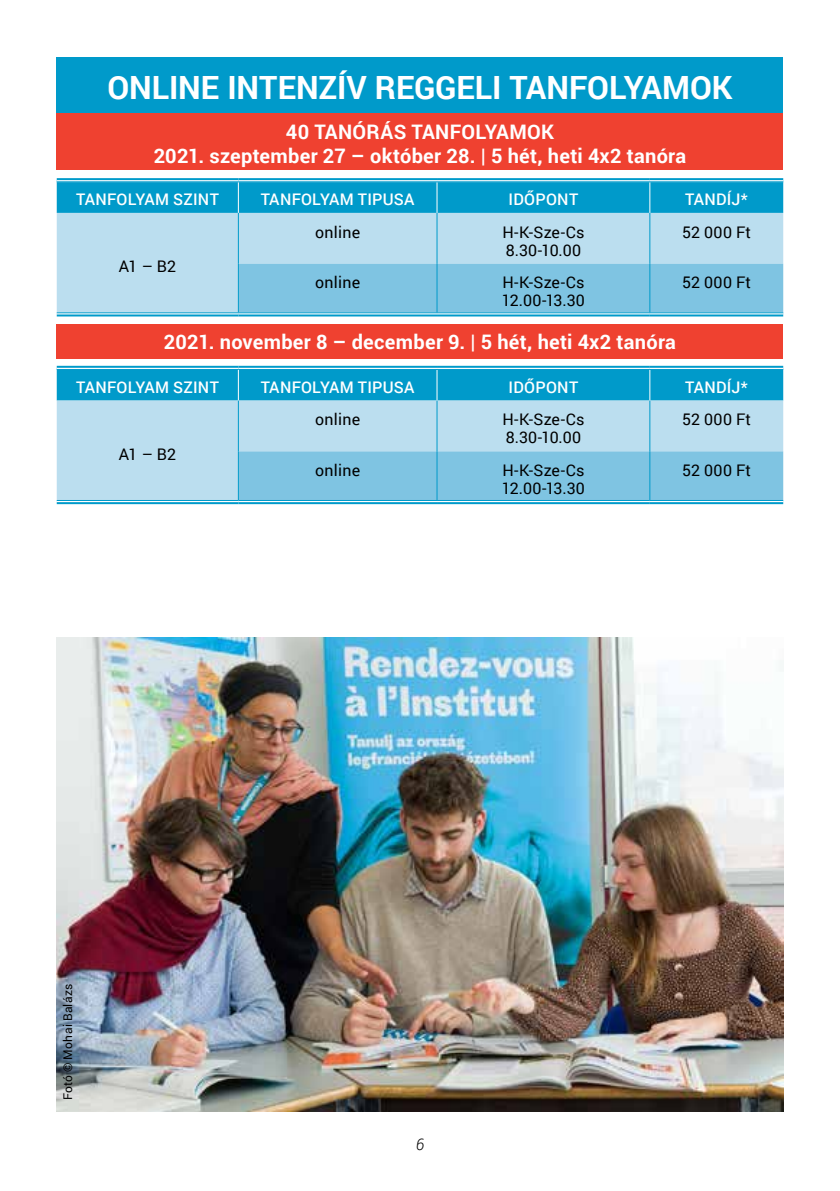
<style>
.page{position:relative;width:840px;height:1191px;background:#fff}
.page>*{position:absolute;margin:0;border:0;box-sizing:border-box;transform-origin:0 0}
.t1{font:700 32px "Roboto";color:#fff}
.t2{font:700 20px/24px "Roboto";letter-spacing:.015em;color:#fff;text-align:center}
.t3{font:16px/18px "Roboto";letter-spacing:.01em;color:#000}
.t4{font:500 16px "Roboto";letter-spacing:.015em;color:#fff}
.t5{font:italic 300 16px "Roboto";color:#000}
.t6{font:12px "Roboto";letter-spacing:.025em;color:#000}
</style>
<div class="page">
<div style="left:57px;top:57px;width:725px;height:56px;background:#009aca"></div>
<div style="left:57px;top:113px;width:725px;height:57px;background:#ef4130"></div>
<div style="left:57px;top:324px;width:725px;height:35px;background:#ef4130"></div>
<div style="left:57px;top:182px;width:725px;height:31px;background:#009aca"></div>
<div style="left:57px;top:213px;width:725px;height:99px;background:#bbdeef"></div>
<div style="left:239px;top:264px;width:543px;height:48px;background:#7fc4e2"></div>
<hr style="left:57px;top:178px;width:181px;height:4px;background:#daf0f7">
<hr style="left:238px;top:178px;width:199px;height:4px;background:#daf0f7">
<hr style="left:437px;top:178px;width:212px;height:4px;background:#daf0f7">
<hr style="left:649px;top:178px;width:133px;height:4px;background:#daf0f7">
<hr style="left:57px;top:312px;width:181px;height:4px;background:#acdeed">
<hr style="left:238px;top:312px;width:199px;height:4px;background:#acdeed">
<hr style="left:437px;top:312px;width:212px;height:4px;background:#acdeed">
<hr style="left:649px;top:312px;width:133px;height:4px;background:#acdeed">
<hr style="left:238px;top:182px;width:1px;height:31px;background:#fff">
<hr style="left:436px;top:182px;width:1px;height:31px;background:#fff">
<hr style="left:649px;top:182px;width:1px;height:31px;background:#fff">
<hr style="left:57px;top:178px;width:181px;height:2px;background:#009aca">
<hr style="left:57px;top:181px;width:181px;height:1px;background:#009aca">
<hr style="left:238px;top:178px;width:199px;height:2px;background:#009aca">
<hr style="left:238px;top:181px;width:199px;height:1px;background:#009aca">
<hr style="left:437px;top:178px;width:212px;height:2px;background:#009aca">
<hr style="left:437px;top:181px;width:212px;height:1px;background:#009aca">
<hr style="left:649px;top:178px;width:133px;height:2px;background:#009aca">
<hr style="left:649px;top:181px;width:133px;height:1px;background:#009aca">
<hr style="left:57px;top:312px;width:181px;height:1px;background:#009aca">
<hr style="left:57px;top:314px;width:181px;height:2px;background:#009aca">
<hr style="left:238px;top:312px;width:199px;height:1px;background:#009aca">
<hr style="left:238px;top:314px;width:199px;height:2px;background:#009aca">
<hr style="left:437px;top:312px;width:212px;height:1px;background:#009aca">
<hr style="left:437px;top:314px;width:212px;height:2px;background:#009aca">
<hr style="left:649px;top:312px;width:133px;height:1px;background:#009aca">
<hr style="left:649px;top:314px;width:133px;height:2px;background:#009aca">
<hr style="left:238px;top:213px;width:1px;height:51px;background:#009aca">
<hr style="left:436px;top:213px;width:1px;height:51px;background:#009aca">
<hr style="left:649px;top:213px;width:1px;height:51px;background:#009aca">
<hr style="left:238px;top:264px;width:1px;height:48px;background:#009aca">
<hr style="left:436px;top:264px;width:1px;height:48px;background:#009aca">
<hr style="left:649px;top:264px;width:1px;height:48px;background:#009aca">
<div style="left:57px;top:370px;width:725px;height:30px;background:#009aca"></div>
<div style="left:57px;top:400px;width:725px;height:100px;background:#bbdeef"></div>
<div style="left:239px;top:451px;width:543px;height:49px;background:#7fc4e2"></div>
<hr style="left:57px;top:366px;width:181px;height:4px;background:#f8fcfd">
<hr style="left:238px;top:366px;width:199px;height:4px;background:#f8fcfd">
<hr style="left:437px;top:366px;width:212px;height:4px;background:#f8fcfd">
<hr style="left:649px;top:366px;width:133px;height:4px;background:#f8fcfd">
<hr style="left:238px;top:370px;width:1px;height:30px;background:#fff">
<hr style="left:436px;top:370px;width:1px;height:30px;background:#fff">
<hr style="left:649px;top:370px;width:1px;height:30px;background:#fff">
<hr style="left:57px;top:366px;width:181px;height:2px;background:#009aca">
<hr style="left:57px;top:369px;width:181px;height:1px;background:#009aca">
<hr style="left:238px;top:366px;width:199px;height:2px;background:#009aca">
<hr style="left:238px;top:369px;width:199px;height:1px;background:#009aca">
<hr style="left:437px;top:366px;width:212px;height:2px;background:#009aca">
<hr style="left:437px;top:369px;width:212px;height:1px;background:#009aca">
<hr style="left:649px;top:366px;width:133px;height:2px;background:#009aca">
<hr style="left:649px;top:369px;width:133px;height:1px;background:#009aca">
<hr style="left:57px;top:500px;width:181px;height:1px;background:#009aca">
<hr style="left:57px;top:502px;width:181px;height:2px;background:#009aca">
<hr style="left:238px;top:500px;width:199px;height:1px;background:#009aca">
<hr style="left:238px;top:502px;width:199px;height:2px;background:#009aca">
<hr style="left:437px;top:500px;width:212px;height:1px;background:#009aca">
<hr style="left:437px;top:502px;width:212px;height:2px;background:#009aca">
<hr style="left:649px;top:500px;width:133px;height:1px;background:#009aca">
<hr style="left:649px;top:502px;width:133px;height:2px;background:#009aca">
<hr style="left:238px;top:400px;width:1px;height:51px;background:#009aca">
<hr style="left:436px;top:400px;width:1px;height:51px;background:#009aca">
<hr style="left:649px;top:400px;width:1px;height:51px;background:#009aca">
<hr style="left:238px;top:451px;width:1px;height:49px;background:#009aca">
<hr style="left:436px;top:451px;width:1px;height:49px;background:#009aca">
<hr style="left:649px;top:451px;width:1px;height:49px;background:#009aca">
<img style="left:57px;top:638px;width:725px;height:473px">
<h1 class="t1" style="left:107px;top:65px;width:626px">ONLINE INTENZÍV REGGELI TANFOLYAMOK</h1>
<p class="t2" style="left:154px;top:119px;width:534px">40 TANÓRÁS TANFOLYAMOK<br>2021. szeptember 27 – október 28. | 5 hét, heti 4x2 tanóra</p>
<p class="t4" style="left:76px;top:188px;width:144px">TANFOLYAM SZINT</p>
<p class="t4" style="left:260px;top:188px;width:155px">TANFOLYAM TIPUSA</p>
<p class="t4" style="left:508px;top:188px;width:71px">IDŐPONT</p>
<p class="t4" style="left:684px;top:188px;width:64px">TANDÍJ*</p>
<p class="t3" style="left:119px;top:257px;width:59px">A1 – B2</p>
<p class="t3" style="left:315px;top:222px;width:47px">online</p>
<p class="t3" style="left:502px;top:222px;width:84px">H-K-Sze-Cs<br>8.30-10.00</p>
<p class="t3" style="left:681px;top:222px;width:70px">52 000 Ft</p>
<p class="t3" style="left:315px;top:273px;width:47px">online</p>
<p class="t3" style="left:501px;top:273px;width:84px">H-K-Sze-Cs<br>12.00-13.30</p>
<p class="t3" style="left:681px;top:273px;width:70px">52 000 Ft</p>
<p class="t2" style="left:164px;top:329px;width:513px">2021. november 8 – december 9. | 5 hét, heti 4x2 tanóra</p>
<p class="t4" style="left:76px;top:375px;width:144px">TANFOLYAM SZINT</p>
<p class="t4" style="left:260px;top:375px;width:155px">TANFOLYAM TIPUSA</p>
<p class="t4" style="left:508px;top:375px;width:71px">IDŐPONT</p>
<p class="t4" style="left:684px;top:375px;width:64px">TANDÍJ*</p>
<p class="t3" style="left:119px;top:444px;width:59px">A1 – B2</p>
<p class="t3" style="left:315px;top:410px;width:47px">online</p>
<p class="t3" style="left:502px;top:410px;width:84px">H-K-Sze-Cs<br>8.30-10.00</p>
<p class="t3" style="left:681px;top:410px;width:70px">52 000 Ft</p>
<p class="t3" style="left:315px;top:461px;width:47px">online</p>
<p class="t3" style="left:501px;top:461px;width:84px">H-K-Sze-Cs<br>12.00-13.30</p>
<p class="t3" style="left:681px;top:461px;width:70px">52 000 Ft</p>
<p class="t6" style="left:59px;top:1100px;width:118px;rotate:-90deg">Fotó © Mohai Balázs</p>
<p class="t5" style="left:415px;top:1132px;width:10px">6</p>
</div>
